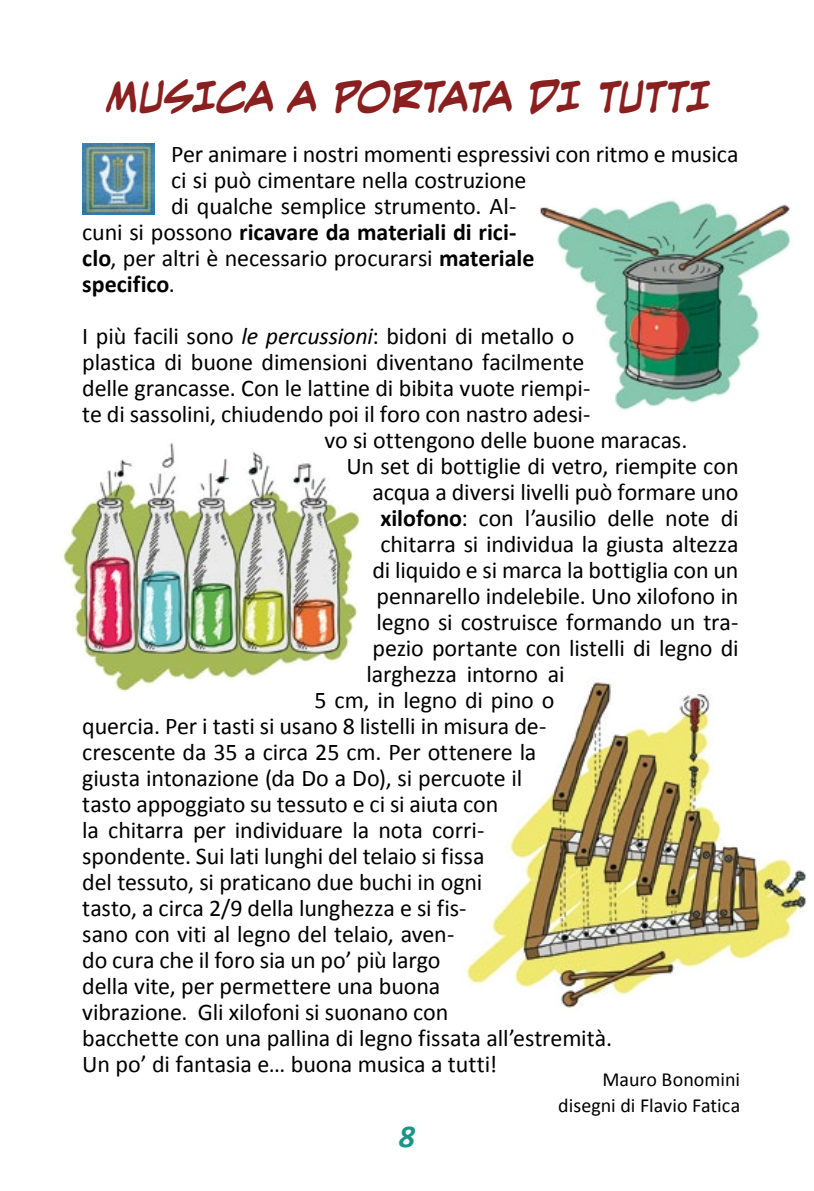
<style>
.page{position:relative;width:814px;height:1191px;background:#fff}
.page>*{position:absolute;margin:0;border:0;box-sizing:border-box;transform-origin:0 0}
.t1{font:700 36px "Evil Genius BB";letter-spacing:-.02em;color:#89201f}
.t2{font:italic 700 32px "Calibri";color:#1a9588}
.t3{font:24px "Calibri";letter-spacing:-.005em;color:#000}
.t4{font:700 24px "Calibri";color:#000}
.t5{font:20px/26px "Calibri";color:#000;text-align:right}
.s1{font-weight:400}
.s2{font-weight:700}
.s3{font-style:italic}
</style>
<div class="page">
<img style="left:82px;top:143px;width:72px;height:71px">
<img style="left:540px;top:200px;width:251px;height:211px">
<img style="left:62px;top:443px;width:238px;height:249px">
<img style="left:466px;top:678px;width:340px;height:330px">
<h1 class="t1" style="left:108px;top:74px;width:606px">MUSICA A PORTATA DI TUTTI</h1>
<p class="t3" style="left:171px;top:139px;width:569px">Per animare i nostri momenti espressivi con ritmo e musica</p>
<p class="t3" style="left:171px;top:165px;width:357px">ci si può cimentare nella costruzione</p>
<p class="t3" style="left:171px;top:191px;width:347px">di qualche semplice strumento. Al-</p>
<p class="t4" style="left:82px;top:217px;width:435px"><span class="s1">cuni si possono</span> ricavare da materiali di rici-</p>
<p class="t3" style="left:82px;top:243px;width:453px"><span class="s2">clo</span>, per altri è necessario procurarsi <span class="s2">materiale</span></p>
<p class="t4" style="left:82px;top:269px;width:94px">specifico<span class="s1">.</span></p>
<p class="t3" style="left:82px;top:321px;width:494px">I più facili sono <span class="s3">le percussioni</span>: bidoni di metallo o</p>
<p class="t3" style="left:82px;top:347px;width:503px">plastica di buone dimensioni diventano facilmente</p>
<p class="t3" style="left:82px;top:373px;width:510px">delle grancasse. Con le lattine di bibita vuote riempi-</p>
<p class="t3" style="left:82px;top:399px;width:510px">te di sassolini, chiudendo poi il foro con nastro adesi-</p>
<p class="t3" style="left:324px;top:425px;width:364px">vo si ottengono delle buone maracas.</p>
<p class="t3" style="left:346px;top:451px;width:393px">Un set di bottiglie di vetro, riempite con</p>
<p class="t3" style="left:372px;top:477px;width:367px">acqua a diversi livelli può formare uno</p>
<p class="t3" style="left:380px;top:503px;width:359px"><span class="s2">xilofono</span>: con l’ausilio delle note di</p>
<p class="t3" style="left:380px;top:529px;width:360px">chitarra si individua la giusta altezza</p>
<p class="t3" style="left:372px;top:555px;width:367px">di liquido e si marca la bottiglia con un</p>
<p class="t3" style="left:376px;top:581px;width:363px">pennarello indelebile. Uno xilofono in</p>
<p class="t3" style="left:376px;top:607px;width:363px">legno si costruisce formando un tra-</p>
<p class="t3" style="left:372px;top:633px;width:367px">pezio portante con listelli di legno di</p>
<p class="t3" style="left:366px;top:659px;width:199px">larghezza intorno ai</p>
<p class="t3" style="left:314px;top:685px;width:241px">5 cm, in legno di pino o</p>
<p class="t3" style="left:82px;top:711px;width:465px">quercia. Per i tasti si usano 8 listelli in misura de-</p>
<p class="t3" style="left:82px;top:737px;width:455px">crescente da 35 a circa 25 cm. Per ottenere la</p>
<p class="t3" style="left:82px;top:763px;width:441px">giusta intonazione (da Do a Do), si percuote il</p>
<p class="t3" style="left:82px;top:789px;width:417px">tasto appoggiato su tessuto e ci si aiuta con</p>
<p class="t3" style="left:82px;top:815px;width:403px">la chitarra per individuare la nota corri-</p>
<p class="t3" style="left:82px;top:841px;width:404px">spondente. Sui lati lunghi del telaio si fissa</p>
<p class="t3" style="left:82px;top:867px;width:401px">del tessuto, si praticano due buchi in ogni</p>
<p class="t3" style="left:82px;top:893px;width:385px">tasto, a circa 2/9 della lunghezza e si fis-</p>
<p class="t3" style="left:82px;top:919px;width:373px">sano con viti al legno del telaio, aven-</p>
<p class="t3" style="left:82px;top:945px;width:359px">do cura che il foro sia un po’ più largo</p>
<p class="t3" style="left:82px;top:971px;width:359px">della vite, per permettere una buona</p>
<p class="t3" style="left:82px;top:997px;width:367px">vibrazione. Gli xilofoni si suonano con</p>
<p class="t3" style="left:82px;top:1023px;width:531px">bacchette con una pallina di legno fissata all’estremità.</p>
<p class="t3" style="left:82px;top:1049px;width:416px">Un po’ di fantasia e… buona musica a tutti!</p>
<p class="t5" style="left:558px;top:1066px;width:183px">Mauro Bonomini disegni di Flavio Fatica</p>
<h2 class="t2" style="left:399px;top:1116px;width:18px">8</h2>
</div>
